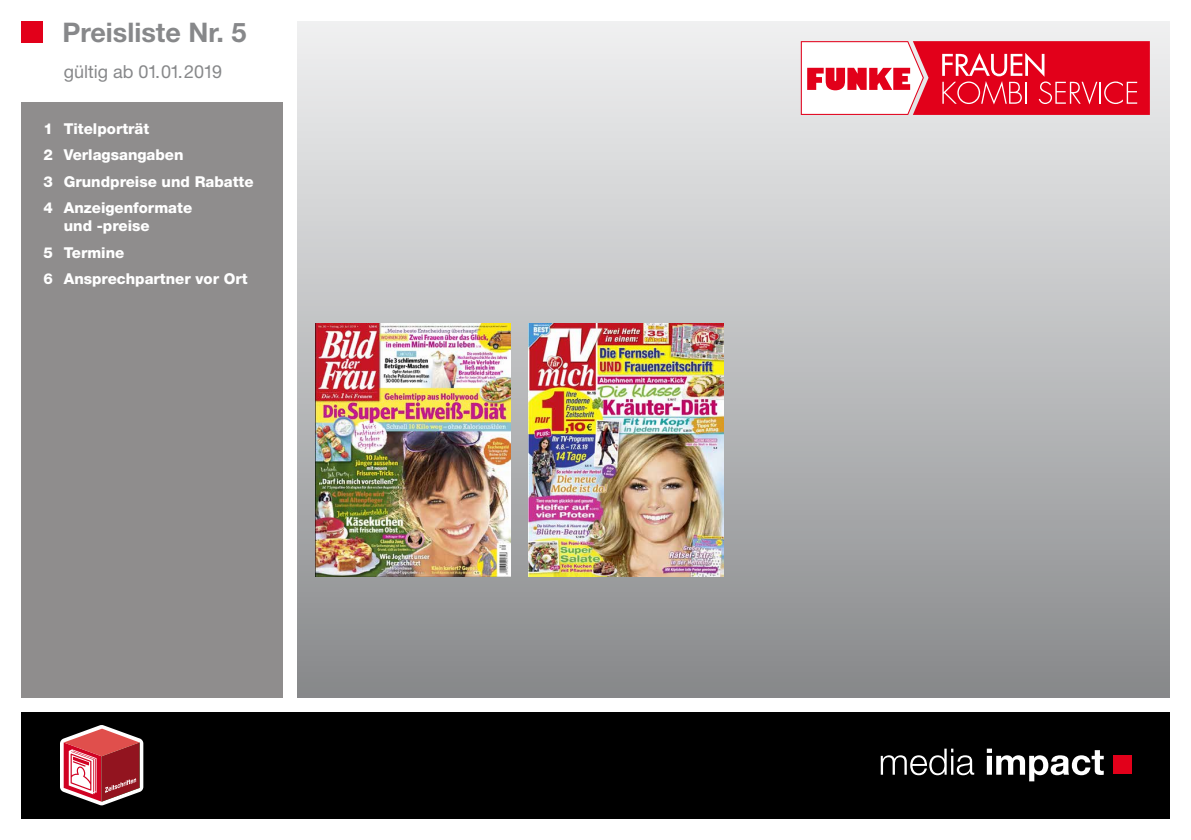
<style>
.page{position:relative;width:1191px;height:840px;background:#fff}
.page>*{position:absolute;margin:0;border:0;box-sizing:border-box;transform-origin:0 0}
.t1{font:700 27px "Helvetica Neue";color:#87888a}
.t2{font:18px "Helvetica Neue";color:#87888a}
.t3{font:800 15px/26.6px "Helvetica Neue";color:#fff}
</style>
<div class="page">
<div style="left:21px;top:711px;width:1148px;height:107px;background:#000"></div>
<svg style="left:880px;top:748px;width:94px;height:26px"></svg>
<svg style="left:986px;top:748px;width:117px;height:33px"></svg>
<div style="left:1113px;top:754px;width:18px;height:19px;background:#e2001a"></div>
<svg style="left:60px;top:725px;width:83px;height:79px"></svg>
<div style="left:21px;top:102px;width:261px;height:595px;background:#8f8d8d"></div>
<div style="left:297px;top:21px;width:872px;height:676px;background:linear-gradient(to bottom,#f1f1f2,#888a8c)"></div>
<div style="left:21px;top:21px;width:22px;height:22px;background:#e2001a"></div>
<svg style="left:801px;top:41px;width:348px;height:74px"></svg>
<img style="left:315px;top:323px;width:195px;height:252px">
<img style="left:528px;top:323px;width:195px;height:252px">
<h1 class="t1" style="left:62px;top:16px;width:185px">Preisliste Nr. 5</h1>
<p class="t2" style="left:64px;top:61px;width:160px">gültig ab 01.01.2019</p>
<p class="t3" style="left:43px;top:115px;width:212px">1 Titelporträt<br>2 Verlagsangaben<br>3 Grundpreise und Rabatte<br>4 Anzeigenformate</p>
<p class="t3" style="left:43px;top:212px;width:206px;text-indent:20px">und -preise<br>5 Termine<br>6 Ansprechpartner vor Ort</p>
</div>
